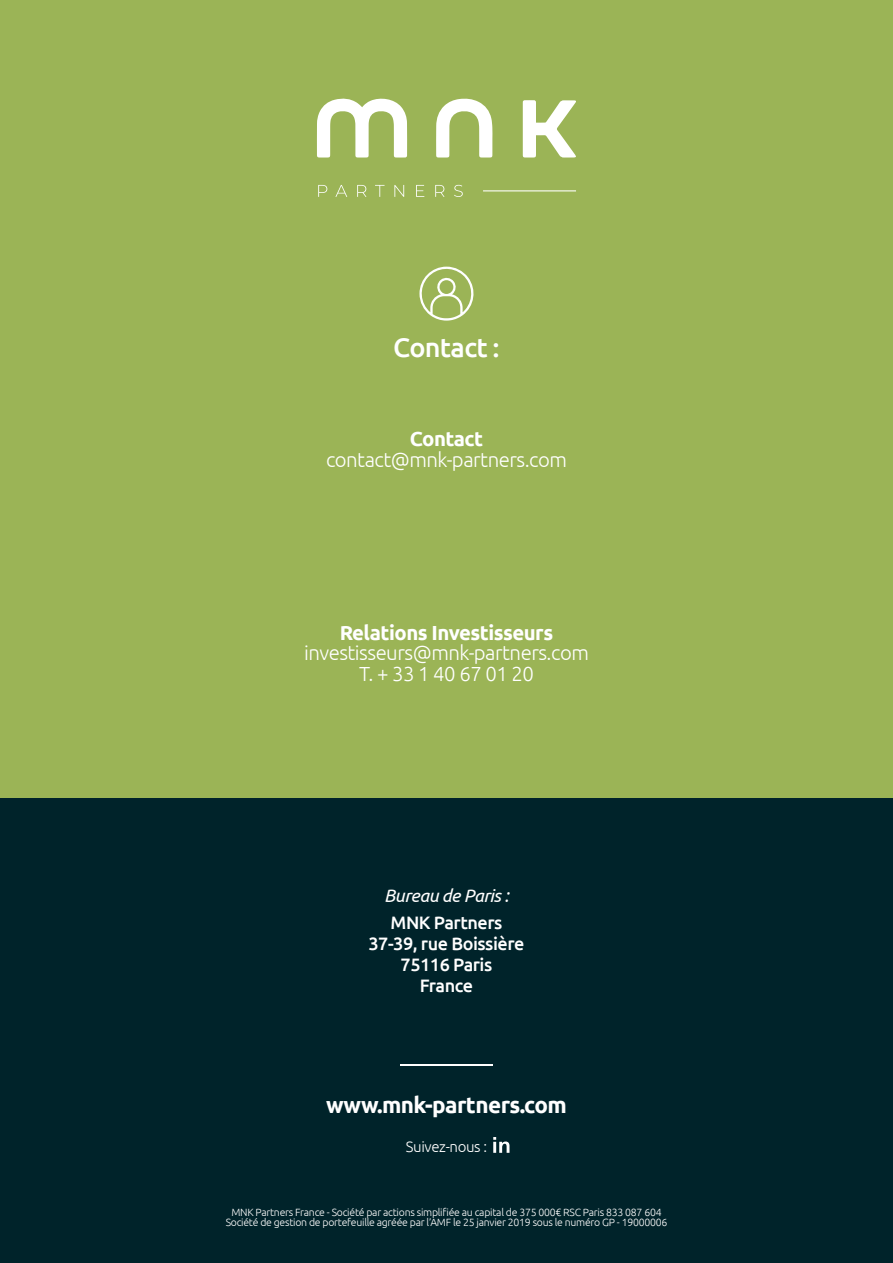
<style>
.page{position:relative;width:893px;height:1263px;background:#fff}
.page>*{position:absolute;margin:0;border:0;box-sizing:border-box;transform-origin:0 0}
.t1{font:500 27px "Ubuntu";letter-spacing:-.025em;color:#fff}
.t2{font:700 22.5px "Ubuntu";letter-spacing:-.025em;color:#fff}
.t3{font:300 20.4px "Ubuntu";letter-spacing:-.025em;color:#fff}
.t4{font:700 20.4px "Ubuntu";letter-spacing:-.025em;color:#fff}
.t5{font:500 18px "Ubuntu";letter-spacing:-.025em;color:#fff}
.t6{font:italic 18px "Ubuntu";letter-spacing:-.025em;color:#fff}
.t7{font:300 15px "Ubuntu";letter-spacing:-.025em;color:#fff}
.t8{font:300 10.5px "Ubuntu";letter-spacing:-.025em;color:#fff}
</style>
<div class="page">
<div style="left:0;top:0;width:893px;height:798px;background:#9bb456"></div>
<div style="left:0;top:798px;width:893px;height:465px;background:#00232a"></div>
<svg style="left:317px;top:98px;width:259px;height:99px"></svg>
<hr style="left:400px;top:1064px;width:93px;height:1px;background:#fff">
<svg style="left:493px;top:1137px;width:16px;height:16px"></svg>
<svg style="left:419px;top:266px;width:55px;height:55px"></svg>
<p class="t1" style="left:393px;top:330px;width:108px">Contact :</p>
<p class="t4" style="left:410px;top:426px;width:75px">Contact</p>
<p class="t3" style="left:326px;top:447px;width:242px">contact@mnk-partners.com</p>
<p class="t4" style="left:340px;top:620px;width:215px">Relations Investisseurs</p>
<p class="t3" style="left:304px;top:641px;width:286px">investisseurs@mnk-partners.com</p>
<p class="t3" style="left:359px;top:661px;width:176px">T. + 33 1 40 67 01 20</p>
<p class="t6" style="left:384px;top:885px;width:126px">Bureau de Paris :</p>
<p class="t5" style="left:391px;top:911px;width:113px">MNK Partners</p>
<p class="t5" style="left:368px;top:932px;width:158px">37-39, rue Boissière</p>
<p class="t5" style="left:401px;top:953px;width:93px">75116 Paris</p>
<p class="t5" style="left:420px;top:974px;width:55px">France</p>
<p class="t2" style="left:326px;top:1091px;width:242px">www.mnk-partners.com</p>
<p class="t7" style="left:406px;top:1138px;width:83px">Suivez-nous :</p>
<p class="t8" style="left:231px;top:1206px;width:432px">MNK Partners France - Société par actions simplifiée au capital de 375 000€ RSC Paris 833 087 604</p>
<p class="t8" style="left:226px;top:1216px;width:443px">Société de gestion de portefeuille agréée par l’AMF le 25 janvier 2019 sous le numéro GP - 19000006</p>
</div>
